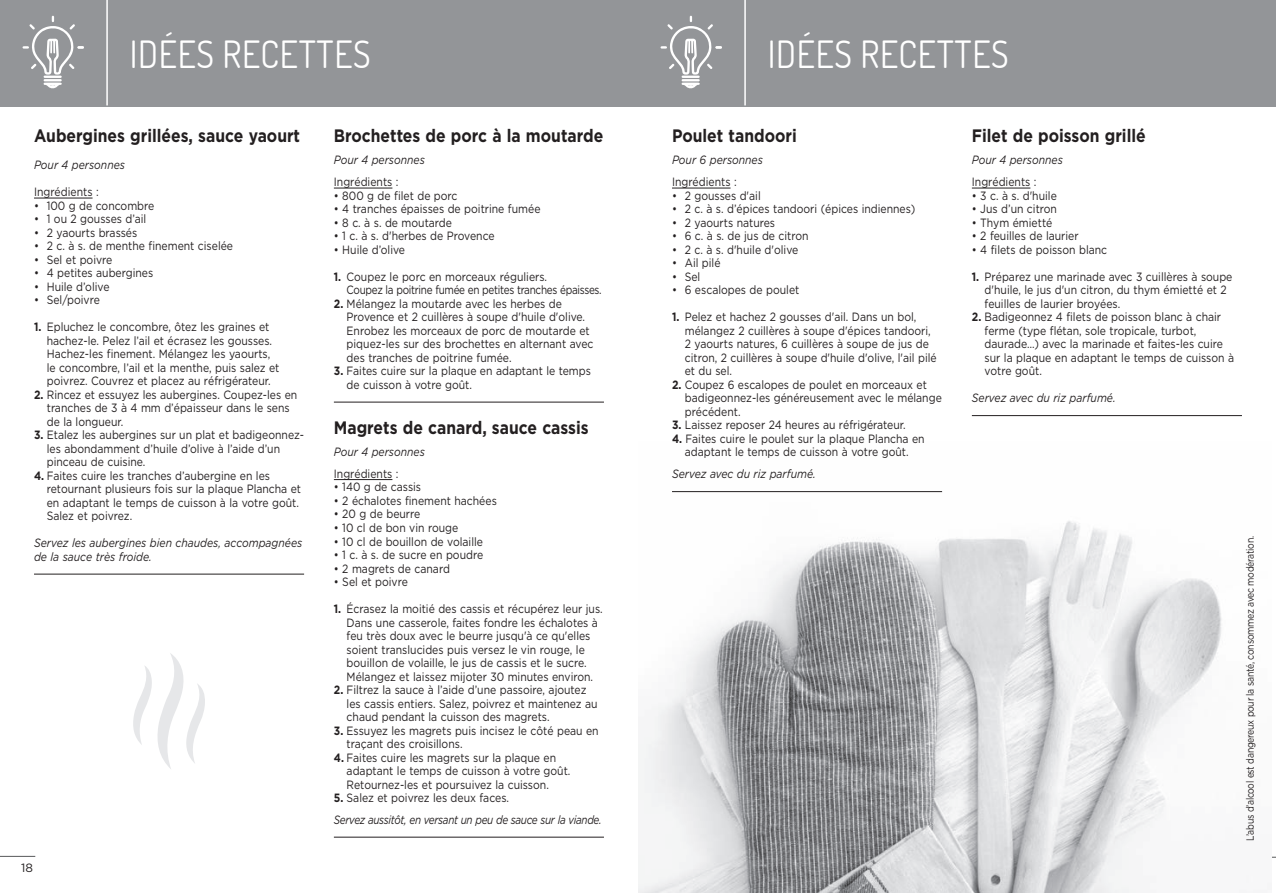
<style>
.page{position:relative;width:1276px;height:893px;background:#fff}
.page>*{position:absolute;margin:0;border:0;box-sizing:border-box;transform-origin:0 0}
.t1{font:37.5px "Dosis";letter-spacing:.02em;color:#fff;scale:.95 1}
.t2{font:700 18px "Gotham HTF";color:#231f20;scale:.87 1}
.t3{font:12px/13.5px "Gotham HTF";color:#231f20;scale:.87 1}
.t4{font:italic 12px/13.5px "Gotham HTF";color:#231f20;scale:.87 1}
.t5{font:12px/13.5px "Gotham HTF";letter-spacing:-.03em;color:#231f20;scale:.87 1}
.t6{font:italic 12px/22px "Gotham HTF";letter-spacing:-.03em;color:#231f20;scale:.83 1}
.t7{font:12px "Gotham HTF";color:#231f20}
.t8{font:10.5px "Gotham HTF";letter-spacing:-.03em;color:#231f20;scale:.83 1}
.s1{font-weight:700}
.s2{font-weight:700;font-style:normal}
.s3{font-style:normal}
</style>
<div class="page">
<hr style="left:1240px;top:857px;width:36px;height:1px;background:#57585a">
<hr style="left:0;top:856px;width:35px;height:1px;background:#57585a">
<img style="left:638px;top:491px;width:633px;height:402px">
<hr style="left:672px;top:188px;width:58px;height:1px;background:#231f20">
<hr style="left:672px;top:491px;width:270px;height:1px;background:#231f20">
<hr style="left:972px;top:188px;width:58px;height:1px;background:#231f20">
<hr style="left:972px;top:415px;width:270px;height:1px;background:#231f20">
<hr style="left:34px;top:198px;width:59px;height:1px;background:#231f20">
<hr style="left:34px;top:574px;width:270px;height:1px;background:#231f20">
<hr style="left:334px;top:188px;width:58px;height:1px;background:#231f20">
<hr style="left:334px;top:402px;width:270px;height:1px;background:#231f20">
<hr style="left:334px;top:479px;width:58px;height:1px;background:#231f20">
<hr style="left:334px;top:837px;width:270px;height:1px;background:#231f20">
<div style="left:0;top:0;width:638px;height:106px;background:#939598"></div>
<svg style="left:22px;top:16px;width:62px;height:73px"></svg>
<hr style="left:106px;top:0;width:2px;height:105px;background:#fff">
<div style="left:638px;top:0;width:638px;height:106px;background:#939598"></div>
<svg style="left:660px;top:16px;width:62px;height:73px"></svg>
<hr style="left:744px;top:0;width:2px;height:105px;background:#fff">
<svg style="left:133px;top:653px;width:72px;height:116px"></svg>
<h1 class="t1" style="left:130px;top:30px;width:255px">IDÉES RECETTES</h1>
<h1 class="t1" style="left:767px;top:30px;width:255px">IDÉES RECETTES</h1>
<h2 class="t2" style="left:34px;top:126px;width:307px">Aubergines grillées, sauce yaourt</h2>
<p class="t4" style="left:34px;top:158px;width:106px">Pour 4 personnes</p>
<p class="t3" style="left:34px;top:185px;width:76px">I ngrédients :</p>
<p class="t3" style="left:34px;top:199px;width:140px">• 100 g de concombre</p>
<p class="t3" style="left:34px;top:212px;width:131px">• 1 ou 2 gousses d’ail</p>
<p class="t3" style="left:34px;top:226px;width:120px">• 2 yaourts brassés</p>
<p class="t3" style="left:34px;top:239px;width:230px">• 2 c. à s. de menthe finement ciselée</p>
<p class="t3" style="left:34px;top:253px;width:92px">• Sel et poivre</p>
<p class="t3" style="left:34px;top:266px;width:139px">• 4 petites aubergines</p>
<p class="t3" style="left:34px;top:280px;width:88px">• H uile d’olive</p>
<p class="t3" style="left:34px;top:293px;width:77px">• Sel/poivre</p>
<p class="t3" style="left:47px;top:320px;width:269px;text-indent:-13px"><span class="s1">1.</span> Epluchez le concombre, ôtez les graines et hachez-le. Pelez l’ail et écrasez les gousses.<br>Hachez-les finement. Mélangez les yaourts, le concombre, l’ail et la menthe, puis salez et poivrez. Couvrez et placez au réfrigérateur.</p>
<p class="t3" style="left:47px;top:388px;width:289px;text-indent:-13px"><span class="s1">2.</span> Rincez et essuyez les aubergines. Coupez-les en tranches de 3 à 4 mm d’épaisseur dans le sens de la longueur.</p>
<p class="t3" style="left:47px;top:428px;width:297px;text-indent:-13px"><span class="s1">3.</span> Etalez les aubergines sur un plat et badigeonnez&shy;les abondamment d’huile d’olive à l’aide d’un pinceau de cuisine.</p>
<p class="t3" style="left:47px;top:469px;width:294px;text-indent:-13px"><span class="s1">4.</span> Faites cuire les tranches d’aubergine en les retournant plusieurs fois sur la plaque Plancha et en adaptant le temps de cuisson à la votre goût.<br>Salez et poivrez.</p>
<p class="t4" style="left:34px;top:536px;width:310px">Servez les aubergines bien chaudes, accompagnées de la sauce très froide.</p>
<p class="t7" style="left:21px;top:861px;width:13px">18</p>
<h2 class="t2" style="left:334px;top:126px;width:311px">Brochettes de porc à la moutarde</h2>
<p class="t4" style="left:334px;top:153px;width:106px">Pour 4 personnes</p>
<p class="t3" style="left:334px;top:175px;width:76px">I ngrédients :</p>
<p class="t3" style="left:334px;top:189px;width:144px">• 800 g de filet de porc</p>
<p class="t3" style="left:334px;top:202px;width:239px">• 4 tranches épaisses de poitrine fumée</p>
<p class="t3" style="left:334px;top:216px;width:137px">• 8 c. à s. de moutarde</p>
<p class="t3" style="left:334px;top:229px;width:186px">• 1 c. à s. d'herbes de Provence</p>
<p class="t3" style="left:334px;top:243px;width:83px">• H uile d’olive</p>
<p class="t5" style="left:347px;top:270px;width:295px;text-indent:-13px"><span class="s1">1.</span> Coupez le porc en morceaux réguliers.<br>Coupez la poitrine fumée en petites tranches épaisses.</p>
<p class="t3" style="left:347px;top:297px;width:285px;text-indent:-13px"><span class="s1">2.</span> Mélangez la moutarde avec les herbes de Provence et 2 cuillères à soupe d'huile d'olive.<br>Enrobez les morceaux de porc de moutarde et piquez-les sur des brochettes en alternant avec des tranches de poitrine fumée.</p>
<p class="t3" style="left:347px;top:364px;width:282px;text-indent:-13px"><span class="s1">3.</span> Faites cuire sur la plaque en adaptant le temps de cuisson à votre goût.</p>
<h2 class="t2" style="left:334px;top:417px;width:294px">Magrets de canard, sauce cassis</h2>
<p class="t4" style="left:334px;top:445px;width:106px">Pour 4 personnes</p>
<p class="t3" style="left:334px;top:467px;width:76px">I ngrédients :</p>
<p class="t3" style="left:334px;top:480px;width:102px">• 140 g de cassis</p>
<p class="t3" style="left:334px;top:494px;width:189px">• 2 échalotes finement hachées</p>
<p class="t3" style="left:334px;top:507px;width:101px">• 20 g de beurre</p>
<p class="t3" style="left:334px;top:521px;width:144px">• 10 cl de bon vin rouge</p>
<p class="t3" style="left:334px;top:534px;width:173px">• 10 cl de bouillon de volaille</p>
<p class="t3" style="left:334px;top:548px;width:173px">• 1 c. à s. de sucre en poudre</p>
<p class="t3" style="left:334px;top:561px;width:135px">• 2 magrets de canard</p>
<p class="t3" style="left:334px;top:575px;width:87px">• Sel et poivre</p>
<p class="t3" style="left:347px;top:602px;width:296px;text-indent:-13px"><span class="s1">1.</span> Écrasez la moitié des cassis et récupérez leur jus.<br>Dans une casserole, faites fondre les échalotes à feu très doux avec le beurre jusqu'à ce qu'elles soient translucides puis versez le vin rouge, le bouillon de volaille, le jus de cassis et le sucre.<br>Mélangez et laissez mijoter 30 minutes environ.</p>
<p class="t3" style="left:347px;top:683px;width:290px;text-indent:-13px"><span class="s1">2.</span> Filtrez la sauce à l’aide d’une passoire, ajoutez les cassis entiers. Salez, poivrez et maintenez au chaud pendant la cuisson des magrets.</p>
<p class="t3" style="left:347px;top:723px;width:291px;text-indent:-13px"><span class="s1">3.</span> Essuyez les magrets puis incisez le côté peau en traçant des croisillons.</p>
<p class="t3" style="left:347px;top:750px;width:259px;text-indent:-13px"><span class="s1">4.</span> Faites cuire les magrets sur la plaque en adaptant le temps de cuisson à votre goût.<br>Retournez-les et poursuivez la cuisson.</p>
<p class="t6" style="left:334px;top:787px;width:324px"><span class="s2">5.</span> <span class="s3">Salez et poivrez les deux faces.<br></span>Servez aussitôt, en versant un peu de sauce sur la viande.</p>
<h2 class="t2" style="left:672px;top:126px;width:145px">Poulet tandoori</h2>
<p class="t4" style="left:672px;top:153px;width:106px">Pour 6 personnes</p>
<p class="t3" style="left:672px;top:175px;width:76px">I ngrédients :</p>
<p class="t3" style="left:672px;top:189px;width:103px">• 2 gousses d'ail</p>
<p class="t3" style="left:672px;top:202px;width:281px">• 2 c. à s. d’épices tandoori (épices indiennes)</p>
<p class="t3" style="left:672px;top:216px;width:120px">• 2 yaourts natures</p>
<p class="t3" style="left:672px;top:229px;width:159px">• 6 c. à s. de jus de citron</p>
<p class="t3" style="left:672px;top:243px;width:147px">• 2 c. à s. d'huile d'olive</p>
<p class="t3" style="left:672px;top:256px;width:57px">• Ail pilé</p>
<p class="t3" style="left:672px;top:270px;width:34px">• Sel</p>
<p class="t3" style="left:672px;top:283px;width:148px">• 6 escalopes de poulet</p>
<p class="t3" style="left:685px;top:310px;width:291px;text-indent:-13px"><span class="s1">1.</span> Pelez et hachez 2 gousses d'ail. Dans un bol, mélangez 2 cuillères à soupe d'épices tandoori, 2 yaourts natures, 6 cuillères à soupe de jus de citron, 2 cuillères à soupe d'huile d'olive, l'ail pilé et du sel.</p>
<p class="t3" style="left:685px;top:378px;width:297px;text-indent:-13px"><span class="s1">2.</span> Coupez 6 escalopes de poulet en morceaux et badigeonnez-les généreusement avec le mélange précédent.</p>
<p class="t3" style="left:672px;top:418px;width:270px"><span class="s1">3.</span> Laissez reposer 24 heures au réfrigérateur.</p>
<p class="t3" style="left:672px;top:432px;width:292px;text-align:center"><span class="s1">4.</span> Faites cuire le poulet sur la plaque Plancha en adaptant le temps de cuisson à votre goût.</p>
<p class="t4" style="left:672px;top:467px;width:167px">Servez avec du riz parfumé.</p>
<h2 class="t2" style="left:972px;top:126px;width:201px">Filet de poisson grillé</h2>
<p class="t4" style="left:972px;top:153px;width:106px">Pour 4 personnes</p>
<p class="t3" style="left:972px;top:175px;width:76px">I ngrédients :</p>
<p class="t3" style="left:972px;top:189px;width:99px">• 3 c. à s. d'huile</p>
<p class="t3" style="left:972px;top:202px;width:99px">• Jus d’un citron</p>
<p class="t3" style="left:972px;top:216px;width:94px">• Thym émietté</p>
<p class="t3" style="left:972px;top:229px;width:124px">• 2 feuilles de laurier</p>
<p class="t3" style="left:972px;top:243px;width:157px">• 4 filets de poisson blanc</p>
<p class="t3" style="left:984px;top:270px;width:286px;text-indent:-13px"><span class="s1">1.</span> Préparez une marinade avec 3 cuillères à soupe d'huile, le jus d'un citron, du thym émietté et 2 feuilles de laurier broyées.</p>
<p class="t3" style="left:984px;top:310px;width:288px;text-indent:-13px"><span class="s1">2.</span> Badigeonnez 4 filets de poisson blanc à chair ferme (type flétan, sole tropicale, turbot, daurade…) avec la marinade et faites-les cuire sur la plaque en adaptant le temps de cuisson à votre goût.</p>
<p class="t4" style="left:972px;top:391px;width:167px">Servez avec du riz parfumé.</p>
<p class="t8" style="left:1244px;top:841px;width:369px;rotate:-90deg">L’abus d’alcool est dangereux pour la santé, consommez avec modération.</p>
</div>
